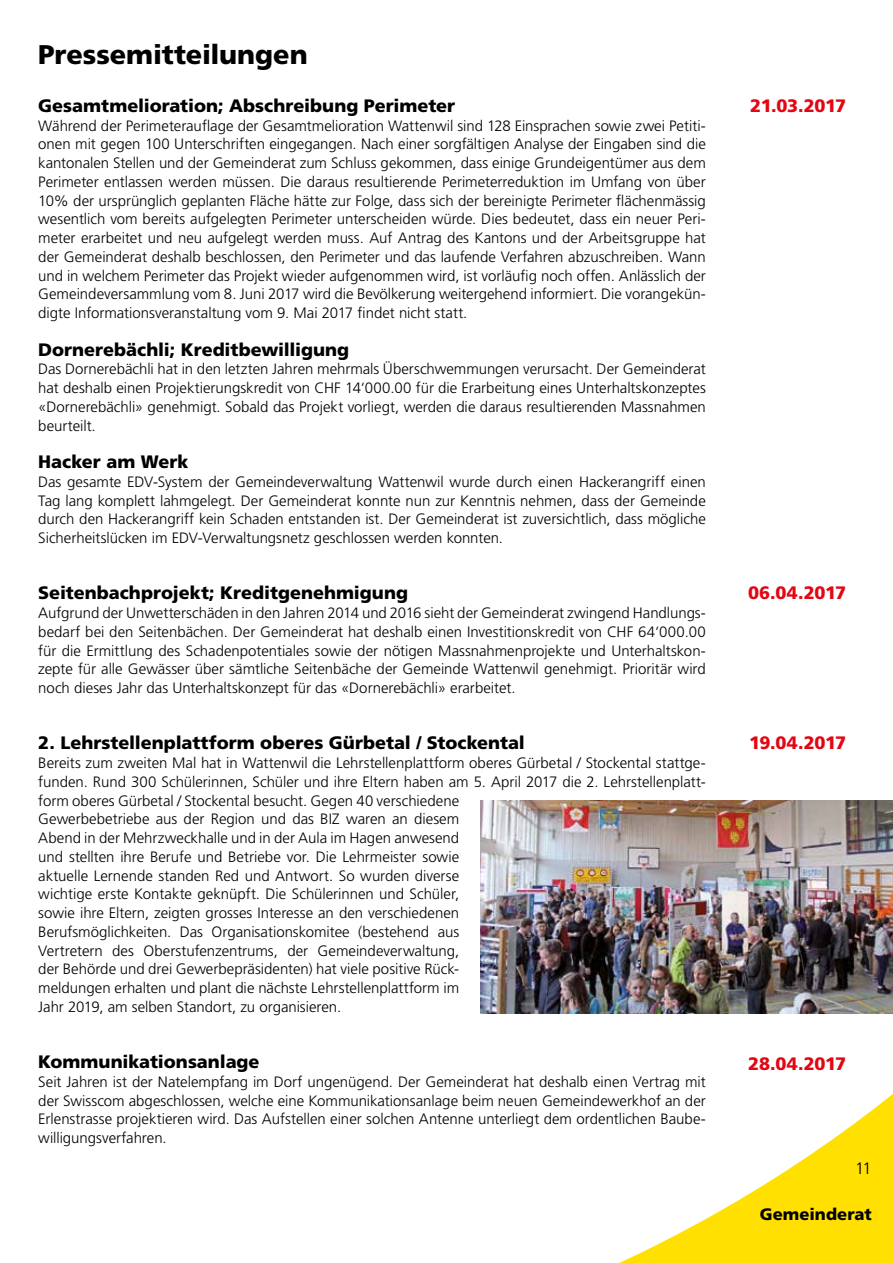
<style>
.page{position:relative;width:893px;height:1263px;background:#fff}
.page>*{position:absolute;margin:0;border:0;box-sizing:border-box;transform-origin:0 0}
.t1{font:900 27px "Frutiger";letter-spacing:-.005em;color:#000}
.t2{font:900 18px "Frutiger";color:#000}
.t3{font:900 18px "Frutiger";letter-spacing:-.015em;color:#e30613}
.t4{font:900 16.5px "Frutiger";letter-spacing:.005em;color:#000}
.t5{font:300 16.5px "Frutiger";color:#000}
.t6{font:300 15px/18.8px "Frutiger";color:#000;text-align:justify}
</style>
<div class="page">
<svg style="left:619px;top:1094px;width:274px;height:169px"></svg>
<img style="left:480px;top:801px;width:413px;height:212px">
<h1 class="t1" style="left:38px;top:38px;width:271px">Pressemitteilungen</h1>
<p class="t2" style="left:38px;top:95px;width:418px">Gesamtmelioration; Abschreibung Perimeter</p>
<p class="t6" style="left:38px;top:116px;width:669px">Während der Perimeterauflage der Gesamtmelioration Wattenwil sind 128 Einsprachen sowie zwei Petiti&shy;onen mit gegen 100 Unterschriften eingegangen. Nach einer sorgfältigen Analyse der Eingaben sind die kantonalen Stellen und der Gemeinderat zum Schluss gekommen, dass einige Grundeigentümer aus dem Perimeter entlassen werden müssen. Die daraus resultierende Perimeterreduktion im Umfang von über 10% der ursprünglich geplanten Fläche hätte zur Folge, dass sich der bereinigte Perimeter flächenmässig wesentlich vom bereits aufgelegten Perimeter unterscheiden würde. Dies bedeutet, dass ein neuer Peri&shy;meter erarbeitet und neu aufgelegt werden muss. Auf Antrag des Kantons und der Arbeitsgruppe hat der Gemeinderat deshalb beschlossen, den Perimeter und das laufende Verfahren abzuschreiben. Wann und in welchem Perimeter das Projekt wieder aufgenommen wird, ist vorläufig noch offen. Anlässlich der Gemeindeversammlung vom 8. Juni 2017 wird die Bevölkerung weitergehend informiert. Die vorangekün&shy;digte Informationsveranstaltung vom 9. Mai 2017 findet nicht statt.</p>
<p class="t2" style="left:38px;top:338px;width:313px">Dornerebächli; Kreditbewilligung</p>
<p class="t6" style="left:38px;top:360px;width:669px">Das Dornerebächli hat in den letzten Jahren mehrmals Überschwemmungen verursacht. Der Gemeinderat hat deshalb einen Projektierungskredit von CHF 14‘000.00 für die Erarbeitung eines Unterhaltskonzeptes «Dornerebächli» genehmigt. Sobald das Projekt vorliegt, werden die daraus resultierenden Massnahmen beurteilt.</p>
<p class="t2" style="left:38px;top:451px;width:152px">Hacker am Werk</p>
<p class="t6" style="left:38px;top:472px;width:669px">Das gesamte EDV-System der Gemeindeverwaltung Wattenwil wurde durch einen Hackerangriff einen Tag lang komplett lahmgelegt. Der Gemeinderat konnte nun zur Kenntnis nehmen, dass der Gemeinde durch den Hackerangriff kein Schaden entstanden ist. Der Gemeinderat ist zuversichtlich, dass mögliche Sicherheitslücken im EDV-Verwaltungsnetz geschlossen werden konnten.</p>
<p class="t2" style="left:38px;top:582px;width:371px">Seitenbachprojekt; Kreditgenehmigung</p>
<p class="t6" style="left:38px;top:603px;width:669px">Aufgrund der Unwetterschäden in den Jahren 2014 und 2016 sieht der Gemeinderat zwingend Handlungs&shy;bedarf bei den Seitenbächen. Der Gemeinderat hat deshalb einen Investitionskredit von CHF 64‘000.00 für die Ermittlung des Schadenpotentiales sowie der nötigen Massnahmenprojekte und Unterhaltskon&shy;zepte für alle Gewässer über sämtliche Seitenbäche der Gemeinde Wattenwil genehmigt. Prioritär wird noch dieses Jahr das Unterhaltskonzept für das «Dornerebächli» erarbeitet.</p>
<p class="t2" style="left:38px;top:732px;width:488px">2. Lehrstellenplattform oberes Gürbetal / Stockental</p>
<p class="t6" style="left:38px;top:753px;width:669px;text-align:left">Bereits zum zweiten Mal hat in Wattenwil die Lehrstellenplattform oberes Gürbetal / Stockental stattge&shy;funden. Rund 300 Schülerinnen, Schüler und ihre Eltern haben am 5. April 2017 die 2. Lehrstellenplatt&shy;form oberes Gürbetal / Stockental besucht. Gegen 40 verschiedene<br>Gewerbebetriebe aus der Region und das BIZ waren an diesem<br>Abend in der Mehrzweckhalle und in der Aula im Hagen anwesend<br>und stellten ihre Berufe und Betriebe vor. Die Lehrmeister sowie<br>aktuelle Lernende standen Red und Antwort. So wurden diverse<br>wichtige erste Kontakte geknüpft. Die Schülerinnen und Schüler,<br>sowie ihre Eltern, zeigten grosses Interesse an den verschiedenen<br>Berufsmöglichkeiten. Das Organisationskomitee (bestehend aus<br>Vertretern des Oberstufenzentrums, der Gemeindeverwaltung,<br>der Behörde und drei Gewerbepräsidenten) hat viele positive Rück-<br>meldungen erhalten und plant die nächste Lehrstellenplattform im<br>Jahr 2019, am selben Standort, zu organisieren.</p>
<p class="t2" style="left:38px;top:1051px;width:223px">Kommunikationsanlage</p>
<p class="t6" style="left:38px;top:1072px;width:669px">Seit Jahren ist der Natelempfang im Dorf ungenügend. Der Gemeinderat hat deshalb einen Vertrag mit der Swisscom abgeschlossen, welche eine Kommunikationsanlage beim neuen Gemeindewerkhof an der Erlenstrasse projektieren wird. Das Aufstellen einer solchen Antenne unterliegt dem ordentlichen Baube&shy;willigungsverfahren.</p>
<p class="t3" style="left:750px;top:95px;width:97px">21.03.2017</p>
<p class="t3" style="left:748px;top:582px;width:100px">06.04.2017</p>
<p class="t3" style="left:749px;top:732px;width:98px">19.04.2017</p>
<p class="t3" style="left:748px;top:1052px;width:99px">28.04.2017</p>
<p class="t5" style="left:855px;top:1159px;width:18px">11</p>
<p class="t4" style="left:760px;top:1204px;width:113px">Gemeinderat</p>
</div>
